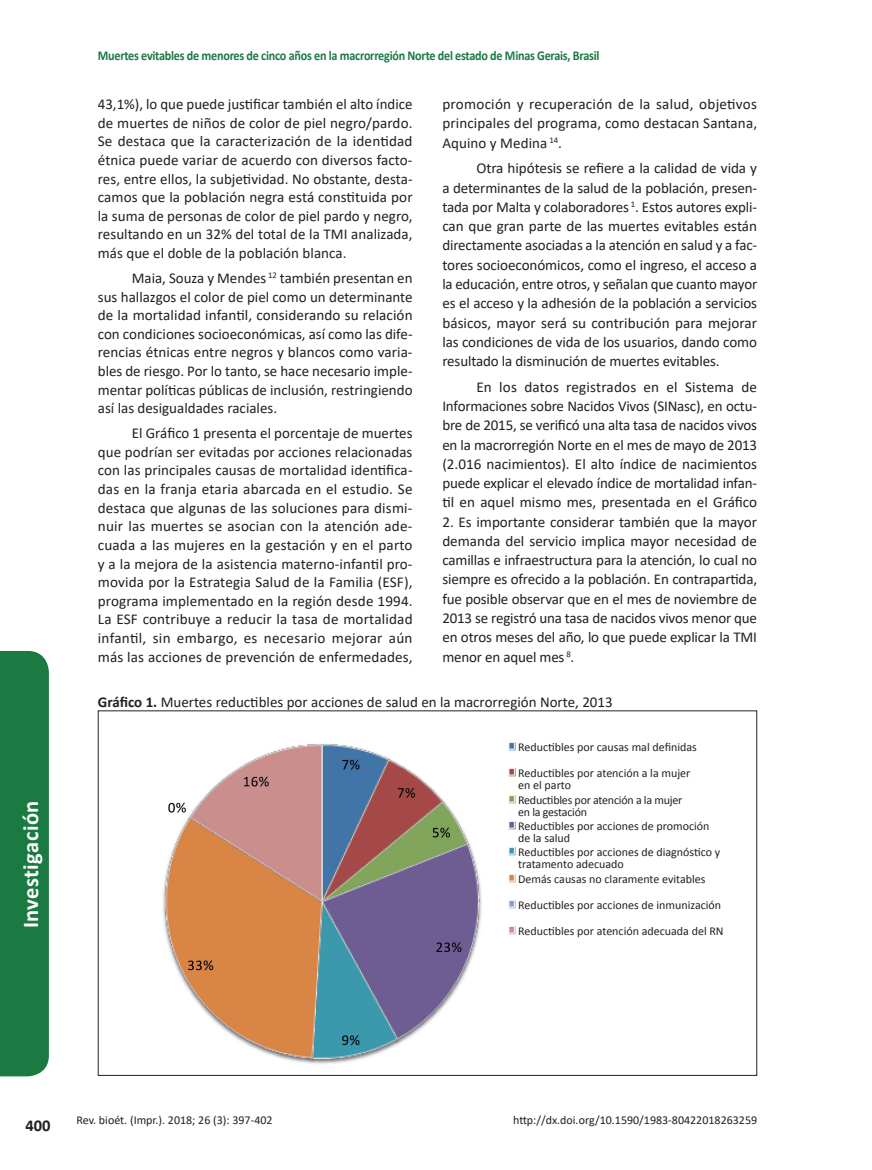
<style>
.page{position:relative;width:872px;height:1170px;background:#fff}
.page>*{position:absolute;margin:0;border:0;box-sizing:border-box;transform-origin:0 0}
.t1{font:700 22.5px "Calibri";letter-spacing:.02em;color:#fff}
.t2{font:700 16.5px "Calibri";color:#231f20}
.Texto{font:15px/18.6px "Calibri";color:#231f20;text-align:justify}
.Titulo_Tabela_e_Figu{font:15px "Calibri";color:#231f20}
.t3{font:700 13.5px "Calibri";letter-spacing:-.02em;color:#1b7942;scale:.9 1}
.t4{font:12px/26px "Calibri";color:#231f20}
.t5{font:12px/12px "Calibri";letter-spacing:-.02em;color:#231f20}
.s1{font-weight:700}
</style>
<div class="page">
<img style="left:163px;top:742px;width:353px;height:322px">
<div style="left:0;top:651px;width:49px;height:425px;background:#1b7942"></div>
<h1 class="t1" style="left:15px;top:928px;width:129px;rotate:-90deg">Investigación</h1>
<p class="t3" style="left:98px;top:46px;width:559px">Muertes evitables de menores de cinco años en la macrorregión Norte del estado de Minas Gerais, Brasil</p>
<p class="Texto" style="left:98px;top:95px;width:316px">43,1%), lo que puede justificar también el alto índice de muertes de niños de color de piel negro/pardo.<br>Se destaca que la caracterización de la identidad étnica puede variar de acuerdo con diversos facto&shy;res, entre ellos, la subjetividad. No obstante, desta&shy;camos que la población negra está constituida por la suma de personas de color de piel pardo y negro, resultando en un 32% del total de la TMI analizada, más que el doble de la población blanca.</p>
<p class="Texto" style="left:98px;top:269px;width:316px;text-indent:34px">Maia, Souza y Mendes <sup>12</sup> también presentan en sus hallazgos el color de piel como un determinante de la mortalidad infantil, considerando su relación con condiciones socioeconómicas, así como las dife&shy;rencias étnicas entre negros y blancos como varia&shy;bles de riesgo. Por lo tanto, se hace necesario imple&shy;mentar políticas públicas de inclusión, restringiendo así las desigualdades raciales.</p>
<p class="Texto" style="left:98px;top:424px;width:316px;text-indent:34px">El Gráfico 1 presenta el porcentaje de muertes que podrían ser evitadas por acciones relacionadas con las principales causas de mortalidad identifica&shy;das en la franja etaria abarcada en el estudio. Se destaca que algunas de las soluciones para dismi&shy;nuir las muertes se asocian con la atención ade&shy;cuada a las mujeres en la gestación y en el parto y a la mejora de la asistencia materno-infantil pro&shy;movida por la Estrategia Salud de la Familia (ESF), programa implementado en la región desde 1994.<br>La ESF contribuye a reducir la tasa de mortalidad infantil, sin embargo, es necesario mejorar aún más las acciones de prevención de enfermedades,</p>
<p class="Texto" style="left:442px;top:95px;width:316px;line-height:19.2px">promoción y recuperación de la salud, objetivos principales del programa, como destacan Santana, Aquino y Medina <sup>14</sup>.</p>
<p class="Texto" style="left:442px;top:159px;width:316px;line-height:19.2px;text-indent:34px">Otra hipótesis se refiere a la calidad de vida y a determinantes de la salud de la población, presen&shy;tada por Malta y colaboradores <sup>1</sup>. Estos autores expli&shy;can que gran parte de las muertes evitables están directamente asociadas a la atención en salud y a fac&shy;tores socioeconómicos, como el ingreso, el acceso a la educación, entre otros, y señalan que cuanto mayor es el acceso y la adhesión de la población a servicios básicos, mayor será su contribución para mejorar las condiciones de vida de los usuarios, dando como resultado la disminución de muertes evitables.</p>
<p class="Texto" style="left:442px;top:378px;width:316px;line-height:19.2px;text-indent:34px">En los datos registrados en el Sistema de Informaciones sobre Nacidos Vivos (SINasc), en octu&shy;bre de 2015, se verificó una alta tasa de nacidos vivos en la macrorregión Norte en el mes de mayo de 2013 (2.016 nacimientos). El alto índice de nacimientos puede explicar el elevado índice de mortalidad infan&shy;til en aquel mismo mes, presentada en el Gráfico</p>
<p class="Texto" style="left:442px;top:512px;width:316px;line-height:19.2px">2. Es importante considerar también que la mayor demanda del servicio implica mayor necesidad de camillas e infraestructura para la atención, lo cual no siempre es ofrecido a la población. En contrapartida, fue posible observar que en el mes de noviembre de 2013 se registró una tasa de nacidos vivos menor que en otros meses del año, lo que puede explicar la TMI menor en aquel mes <sup>8</sup>.</p>
<p class="Titulo_Tabela_e_Figu" style="left:98px;top:691px;width:516px"><span class="s1">Gráfico 1.</span> Muertes reductibles por acciones de salud en la macrorregión Norte, 2013</p>
<p class="t4" style="left:518px;top:733px;width:180px">Reductibles por causas mal definidas<br>Reductibles por atención a la mujer</p>
<p class="t4" style="left:518px;top:771px;width:54px">en el parto</p>
<p class="t4" style="left:518px;top:819px;width:193px;line-height:12px">Reductibles por acciones de promoción de la salud</p>
<p class="t5" style="left:518px;top:793px;width:166px">Reductibles por atención a la mujer en la gestación</p>
<p class="t4" style="left:518px;top:845px;width:204px;line-height:12px">Reductibles por acciones de diagnóstico y tratamento adecuado</p>
<p class="t4" style="left:518px;top:865px;width:207px">Demás causas no claramente evitables<br>Reductibles por acciones de inmunización<br>Reductibles por atención adecuada del RN</p>
<p class="t2" style="left:26px;top:1113px;width:27px">400</p>
<p class="t4" style="left:77px;top:1107px;width:197px">Rev. bioét. (Impr.). 2018; 26 (3): 397-402</p>
<p class="t4" style="left:513px;top:1107px;width:245px">http://dx.doi.org/10.1590/1983-80422018263259</p>
</div>
